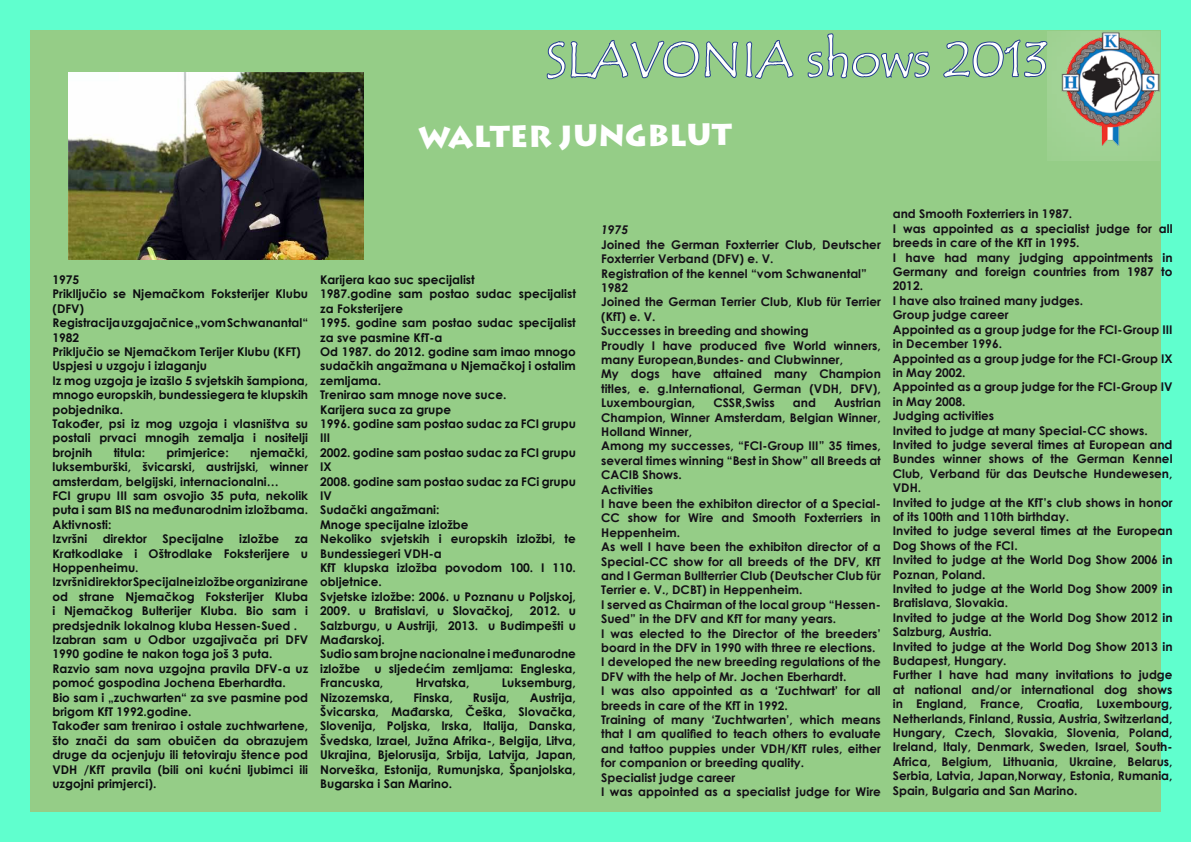
<style>
.page{position:relative;width:1191px;height:842px;background:#fff}
.page>*{position:absolute;margin:0;border:0;box-sizing:border-box;transform-origin:0 0}
.t1{font:50px "Tempus Sans ITC";color:#fff}
.t2{font:900 30px "Lithos Pro";color:#fff}
.t3{font:700 12px/14.4px "Century Gothic";color:#140f17}
.t4{font:700 12px/14.4px "Century Gothic";color:#0c0d10}
.t5{font:italic 700 12px "Century Gothic";color:#140f17}
</style>
<div class="page">
<div style="left:15px;top:15px;width:1161px;height:812px;background:#95cd87"></div>
<div style="left:0;top:0;width:1191px;height:842px;border:30px solid #60ffce"></div>
<svg style="left:546px;top:40px;width:248px;height:40px"></svg>
<svg style="left:807px;top:33px;width:123px;height:46px"></svg>
<svg style="left:943px;top:39px;width:104px;height:39px"></svg>
<div style="left:1047px;top:32px;width:113px;height:129px;background:#9fd293"></div>
<img style="left:1061px;top:32px;width:99px;height:113px">
<img style="left:69px;top:73px;width:294px;height:186px">
<h1 class="t1" style="left:546px;top:28px;width:503px">SLAVONIA shows 2013</h1>
<h2 class="t2" style="left:418px;top:120px;width:315px;rotate:-1deg">WALTER JUNGBLUT</h2>
<p class="t4" style="left:52px;top:272px;width:257px">1975<br>Priklljučio se Njemačkom Foksterijer Klubu (DFV)<br>Registracija uzgajačnice „vom Schwanantal“<br>1982<br>Priključio se Njemačkom Terijer Klubu (KFT)<br>Uspjesi u uzgoju i izlaganju<br>Iz mog uzgoja je izašlo 5 svjetskih šampiona, mnogo europskih, bundessiegera te klupskih pobjednika.<br>Također, psi iz mog uzgoja i vlasništva su postali prvaci mnogih zemalja i nositelji brojnih</p>
<p class="t4" style="left:52px;top:445px;width:257px;text-indent:198px">njemački, luksemburški, švicarski, austrijski, winner amsterdam, belgijski, internacionalni…<br>FCI grupu III sam osvojio 35 puta, nekolik puta i sam BIS na međunarodnim izložbama.<br>Aktivnosti:<br>Izvršni</p>
<p class="t4" style="left:114px;top:445px;width:33px">titula:</p>
<p class="t4" style="left:166px;top:445px;width:64px">primjerice:</p>
<p class="t4" style="left:103px;top:531px;width:46px">direktor</p>
<p class="t4" style="left:162px;top:531px;width:63px">Specijalne</p>
<p class="t4" style="left:239px;top:531px;width:42px">izložbe</p>
<p class="t4" style="left:52px;top:531px;width:257px;text-indent:242px">za Kratkodlake i Oštrodlake Foksterijere u Hoppenheimu.<br>Izvršni direktor Specijalne izložbe organizirane od strane Njemačkog Foksterijer Kluba i Njemačkog Bulterijer Kluba. Bio sam i predsjednik lokalnog kluba Hessen-Sued .<br>Izabran sam u Odbor uzgajivača pri DFV 1990 godine te nakon toga još 3 puta.<br>Razvio sam nova uzgojna pravila DFV-a uz pomoć gospodina Jochena Eberhardta.<br>Bio sam i „zuchwarten“ za sve pasmine pod brigom KfT 1992.godine.<br>Također sam trenirao i ostale zuchtwartene, što znači da sam obuičen da obrazujem druge da ocjenjuju ili tetoviraju štence pod VDH /KfT pravila (bili oni kućni ljubimci ili uzgojni primjerci).</p>
<p class="t4" style="left:320px;top:272px;width:257px">Karijera kao suc specijalist<br>1987.godine sam postao sudac specijalist za Foksterijere<br>1995. godine sam postao sudac specijalist za sve pasmine KfT-a<br>Od 1987. do 2012. godine sam imao mnogo sudačkih angažmana u Njemačkoj i ostalim zemljama.<br>Trenirao sam mnoge nove suce.<br>Karijera suca za grupe<br>1996. godine sam postao sudac za FCI grupu<br>III<br>2002. godine sam postao sudac za FCI grupu<br>IX<br>2008. godine sam postao sudac za FCi grupu<br>IV<br>Sudački angažmani:<br>Mnoge specijalne izložbe<br>Nekoliko svjetskih i europskih izložbi, te<br>Bundessiegeri VDH-a<br>KfT klupska izložba povodom 100. I 110. obljetnice.<br>Svjetske izložbe: 2006. u Poznanu u Poljskoj,<br>2009. u Bratislavi, u Slovačkoj,</p>
<p class="t4" style="left:320px;top:603px;width:257px;text-indent:210px">2012. u<br>Salzburgu, u Austriji, 2013. u Budimpešti u<br>Mađarskoj.<br>Sudio sam brojne nacionalne i međunarodne izložbe u sljedećim zemljama: Engleska,<br>Francuska,</p>
<p class="t4" style="left:416px;top:675px;width:55px">Hrvatska,</p>
<p class="t4" style="left:502px;top:675px;width:75px">Luksemburg,</p>
<p class="t4" style="left:320px;top:689px;width:257px;text-align:justify;text-indent:210px">Austrija, Švicarska, Mađarska, Češka, Slovačka, Slovenija, Poljska, Irska, Italija, Danska, Švedska, Izrael, Južna Afrika-, Belgija, Litva, Ukrajina, Bjelorusija, Srbija, Latvija, Japan, Norveška, Estonija, Rumunjska, Španjolska, Bugarska i San Marino.</p>
<p class="t4" style="left:320px;top:689px;width:74px">Nizozemska,</p>
<p class="t4" style="left:413px;top:689px;width:41px">Finska,</p>
<p class="t4" style="left:473px;top:689px;width:38px">Rusija,</p>
<p class="t5" style="left:601px;top:221px;width:28px">1975</p>
<p class="t3" style="left:601px;top:237px;width:281px">Joined the German Foxterrier Club, Deutscher Foxterrier Verband (DFV) e. V.<br>Registration of the kennel “vom Schwanental” 1982<br>Joined the German Terrier Club, Klub für Terrier (KfT) e. V.<br>Successes in breeding and showing<br>Proudly I have produced five World winners, many European,Bundes- and Clubwinner,<br>My dogs have attained many Champion titles, e. g.International, German (VDH, DFV), Luxembourgian,</p>
<p class="t3" style="left:601px;top:395px;width:281px;text-indent:233px">Austrian Champion, Winner Amsterdam, Belgian Winner, Holland Winner,<br>Among my successes, “FCI-Group III” 35 times, several times winning “Best in Show” all Breeds at CACIB Shows.<br>Activities<br>I have been the exhibiton director of a Special-CC show for Wire and Smooth Foxterriers in Heppenheim.<br>As well I have been the exhibiton director of a Special-CC show for all breeds of the DFV, KfT and I German Bullterrier Club (Deutscher Club für Terrier e. V., DCBT) in Heppenheim.<br>I served as Chairman of the local group “Hessen-Sued” in the DFV and KfT for many years.<br>I was elected to the Director of the breeders’ board in the DFV in 1990 with three re elections.<br>I developed the new breeding regulations of the DFV with the help of Mr. Jochen Eberhardt.<br>I was also appointed as a ‘Zuchtwart’ for all breeds in care of the KfT in 1992.<br>Training of many ‘Zuchtwarten’, which means that I am qualified to teach others to evaluate and tattoo puppies under VDH/KfT rules, either for companion or breeding quality.<br>Specialist judge career<br>I was appointed as a specialist judge for Wire</p>
<p class="t3" style="left:713px;top:395px;width:63px">CSSR,Swiss</p>
<p class="t3" style="left:793px;top:395px;width:25px">and</p>
<p class="t3" style="left:893px;top:206px;width:281px">and Smooth Foxterriers in 1987.<br>I was appointed as a specialist judge for all breeds in care of the KfT in 1995.<br>I have had many judging appointments in Germany and foreign countries from 1987 to 2012.<br>I have also trained many judges.<br>Group judge career<br>Appointed as a group judge for the FCI-Group III in December 1996.<br>Appointed as a group judge for the FCI-Group IX in May 2002.<br>Appointed as a group judge for the FCI-Group IV in May 2008.<br>Judging activities<br>Invited to judge at many Special-CC shows.<br>Invited to judge several times at European and Bundes winner shows of the German Kennel Club, Verband für das Deutsche Hundewesen, VDH.<br>Invited to judge at the KfT’s club shows in honor of its 100th and 110th birthday.<br>Invited to judge several times at the European Dog Shows of the FCI.<br>Invited to judge at the World Dog Show 2006 in Poznan, Poland.<br>Invited to judge at the World Dog Show 2009 in Bratislava, Slovakia.<br>Invited to judge at the World Dog Show 2012 in Salzburg, Austria.<br>Invited to judge at the World Dog Show 2013 in Budapest, Hungary.<br>Further I have had many invitations to judge at national and/or international dog shows in England, France, Croatia, Luxembourg, Netherlands, Finland, Russia, Austria, Switzerland, Hungary, Czech, Slovakia, Slovenia, Poland, Ireland, Italy, Denmark, Sweden, Israel, South-Africa, Belgium, Lithuania, Ukraine, Belarus, Serbia, Latvia, Japan,Norway, Estonia, Rumania, Spain, Bulgaria and San Marino.</p>
</div>
